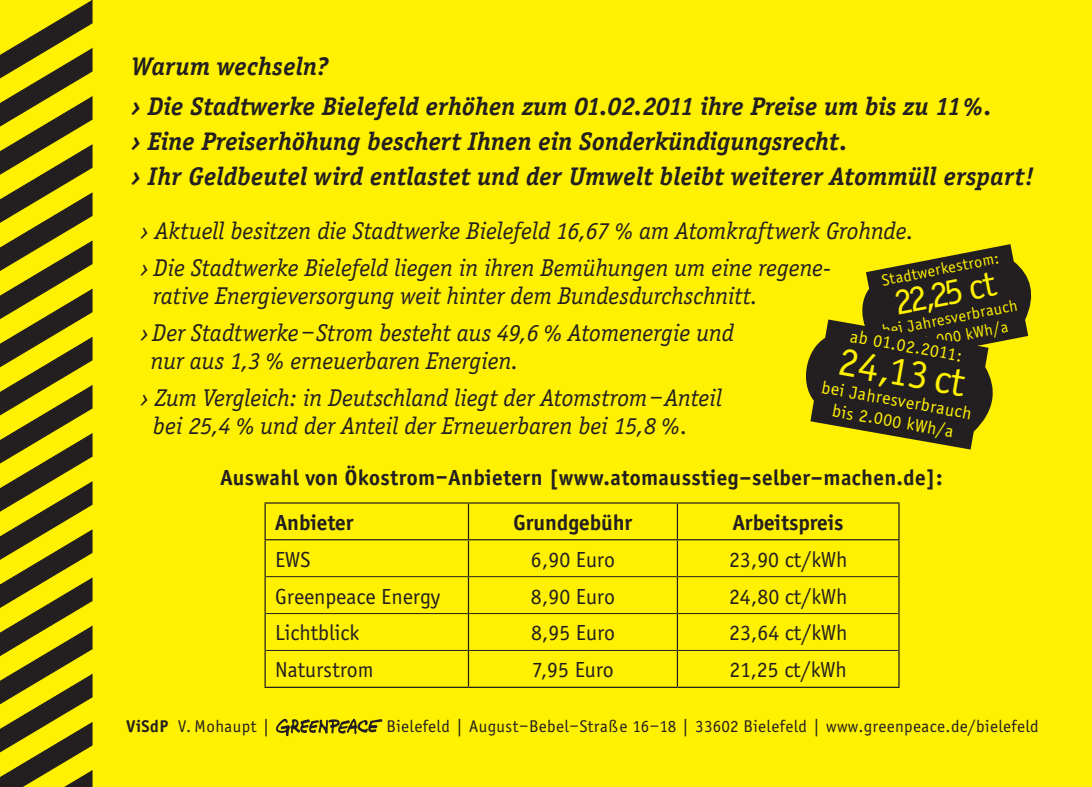
<style>
.page{position:relative;width:1092px;height:787px;background:#fff}
.page>*{position:absolute;margin:0;border:0;box-sizing:border-box;transform-origin:0 0}
.t1{font:42px "Officina Sans";color:#fff101}
.t2{font:38px "Officina Sans";color:#fff101}
.t3{font:italic 700 26.25px/40px "Officina Serif";letter-spacing:.01em;color:#231f20}
.t4{font:italic 25px/37.5px "Officina Serif";letter-spacing:.005em;color:#231f20}
.t5{font:22.5px "Officina Sans";color:#231f20}
.t6{font:700 22.5px "Officina Sans";letter-spacing:.02em;color:#231f20}
.t7{font:700 22.5px "Officina Sans";color:#231f20}
.t8{font:18.25px/21px "Officina Sans";color:#fff101;text-align:center}
.t9{font:17.5px "Officina Sans";letter-spacing:.025em;color:#231f20}
.t10{font:16.5px/19px "Officina Sans";color:#fff101;text-align:center}
.s1{font-weight:700}
</style>
<div class="page">
<div style="left:0;top:0;width:1091px;height:787px;background:#fff101"></div>
<svg style="left:0;top:0;width:93px;height:787px"></svg>
<hr style="left:266px;top:576px;width:202px;height:1px;background:#231f20">
<hr style="left:469px;top:576px;width:207px;height:1px;background:#231f20">
<hr style="left:678px;top:576px;width:220px;height:1px;background:#231f20">
<hr style="left:266px;top:613px;width:202px;height:1px;background:#231f20">
<hr style="left:469px;top:613px;width:207px;height:1px;background:#231f20">
<hr style="left:678px;top:613px;width:220px;height:1px;background:#231f20">
<hr style="left:266px;top:650px;width:202px;height:1px;background:#231f20">
<hr style="left:469px;top:650px;width:207px;height:1px;background:#231f20">
<hr style="left:678px;top:650px;width:220px;height:1px;background:#231f20">
<hr style="left:468px;top:503px;width:1px;height:36px;background:#231f20">
<hr style="left:676px;top:503px;width:2px;height:36px;background:#231f20">
<hr style="left:264px;top:540px;width:2px;height:36px;background:#231f20">
<hr style="left:468px;top:540px;width:1px;height:36px;background:#231f20">
<hr style="left:676px;top:540px;width:2px;height:36px;background:#231f20">
<hr style="left:898px;top:540px;width:1px;height:36px;background:#231f20">
<hr style="left:264px;top:576px;width:2px;height:37px;background:#231f20">
<hr style="left:468px;top:576px;width:1px;height:37px;background:#231f20">
<hr style="left:676px;top:576px;width:2px;height:37px;background:#231f20">
<hr style="left:898px;top:576px;width:1px;height:37px;background:#231f20">
<hr style="left:264px;top:613px;width:2px;height:37px;background:#231f20">
<hr style="left:468px;top:613px;width:1px;height:37px;background:#231f20">
<hr style="left:676px;top:613px;width:2px;height:37px;background:#231f20">
<hr style="left:898px;top:613px;width:1px;height:37px;background:#231f20">
<hr style="left:264px;top:650px;width:2px;height:36px;background:#231f20">
<hr style="left:468px;top:650px;width:1px;height:36px;background:#231f20">
<hr style="left:676px;top:650px;width:2px;height:36px;background:#231f20">
<hr style="left:898px;top:650px;width:1px;height:36px;background:#231f20">
<hr style="left:264px;top:686px;width:204px;height:2px;background:#231f20">
<hr style="left:468px;top:686px;width:209px;height:2px;background:#231f20">
<hr style="left:677px;top:686px;width:222px;height:2px;background:#231f20">
<hr style="left:264px;top:502px;width:204px;height:1px;background:#231f20">
<hr style="left:264px;top:503px;width:2px;height:36px;background:#231f20">
<hr style="left:468px;top:502px;width:209px;height:1px;background:#231f20">
<hr style="left:677px;top:502px;width:222px;height:1px;background:#231f20">
<hr style="left:898px;top:503px;width:1px;height:36px;background:#231f20">
<hr style="left:264px;top:539px;width:204px;height:1px;background:#231f20">
<hr style="left:468px;top:539px;width:209px;height:1px;background:#231f20">
<hr style="left:677px;top:539px;width:222px;height:1px;background:#231f20">
<svg style="left:806px;top:244px;width:226px;height:205px"></svg>
<svg style="left:276px;top:718px;width:106px;height:18px"></svg>
<p class="t3" style="left:132px;top:46px;width:861px">Warum wechseln?<br>› Die Stadtwerke Bielefeld erhöhen zum 01.02.2011 ihre Preise um bis zu 11%.</p>
<p class="t3" style="left:132px;top:124px;width:903px;line-height:35px">› Eine Preiserhöhung beschert Ihnen ein Sonderkündigungsrecht.<br>› Ihr Geldbeutel wird entlastet und der Umwelt bleibt weiterer Atommüll erspart!</p>
<p class="t4" style="left:141px;top:212px;width:774px">› Aktuell besitzen die Stadtwerke Bielefeld 16,67 % am Atomkraftwerk Grohnde. › Die Stadtwerke Bielefeld liegen in ihren Bemühungen um eine regene-</p>
<p class="t4" style="left:141px;top:277px;width:618px;text-indent:12px">rative Energieversorgung weit hinter dem Bundesdurchschnitt. › Der Stadtwerke–Strom besteht aus 49,6 % Atomenergie und</p>
<p class="t4" style="left:141px;top:342px;width:582px;text-indent:10px">nur aus 1,3 % erneuerbaren Energien.<br>› Zum Vergleich: in Deutschland liegt der Atomstrom–Anteil</p>
<p class="t4" style="left:153px;top:407px;width:536px">bei 25,4 % und der Anteil der Erneuerbaren bei 15,8 %.</p>
<p class="t6" style="left:220px;top:463px;width:723px">Auswahl von Ökostrom–Anbietern [www.atomausstieg–selber–machen.de]:</p>
<p class="t10" style="left:879px;top:271px;width:121px;rotate:-11deg">Stadtwerkestrom:</p>
<h2 class="t2" style="left:890px;top:281px;width:104px;rotate:-11deg">22,25 ct</h2>
<p class="t10" style="left:880px;top:322px;width:139px;rotate:-11deg">bei Jahresverbrauch bis 2.000 kWh/a</p>
<p class="t8" style="left:852px;top:326px;width:115px;rotate:10deg">ab 01.02.2011:</p>
<h1 class="t1" style="left:842px;top:337px;width:129px;rotate:10deg">24,13 ct</h1>
<p class="t8" style="left:823px;top:377px;width:153px;rotate:10deg">bei Jahresverbrauch bis 2.000 kWh/a</p>
<p class="t7" style="left:275px;top:508px;width:80px">Anbieter</p>
<p class="t7" style="left:513px;top:508px;width:120px">Grundgebühr</p>
<p class="t7" style="left:732px;top:508px;width:112px">Arbeitspreis</p>
<p class="t5" style="left:275px;top:546px;width:37px">EWS</p>
<p class="t5" style="left:531px;top:546px;width:85px">6,90 Euro</p>
<p class="t5" style="left:729px;top:546px;width:120px">23,90 ct/kWh</p>
<p class="t5" style="left:275px;top:583px;width:166px">Greenpeace Energy</p>
<p class="t5" style="left:531px;top:583px;width:85px">8,90 Euro</p>
<p class="t5" style="left:729px;top:583px;width:120px">24,80 ct/kWh</p>
<p class="t5" style="left:275px;top:620px;width:85px">Lichtblick</p>
<p class="t5" style="left:531px;top:620px;width:85px">8,95 Euro</p>
<p class="t5" style="left:729px;top:620px;width:120px">23,64 ct/kWh</p>
<p class="t5" style="left:275px;top:657px;width:100px">Naturstrom</p>
<p class="t5" style="left:532px;top:657px;width:83px">7,95 Euro</p>
<p class="t5" style="left:729px;top:657px;width:119px">21,25 ct/kWh</p>
<p class="t9" style="left:126px;top:716px;width:145px"><span class="s1">ViSdP</span> V. Mohaupt |</p>
<p class="t9" style="left:386px;top:716px;width:653px">Bielefeld | August–Bebel–Straße 16–18 | 33602 Bielefeld | www.greenpeace.de/bielefeld</p>
</div>
